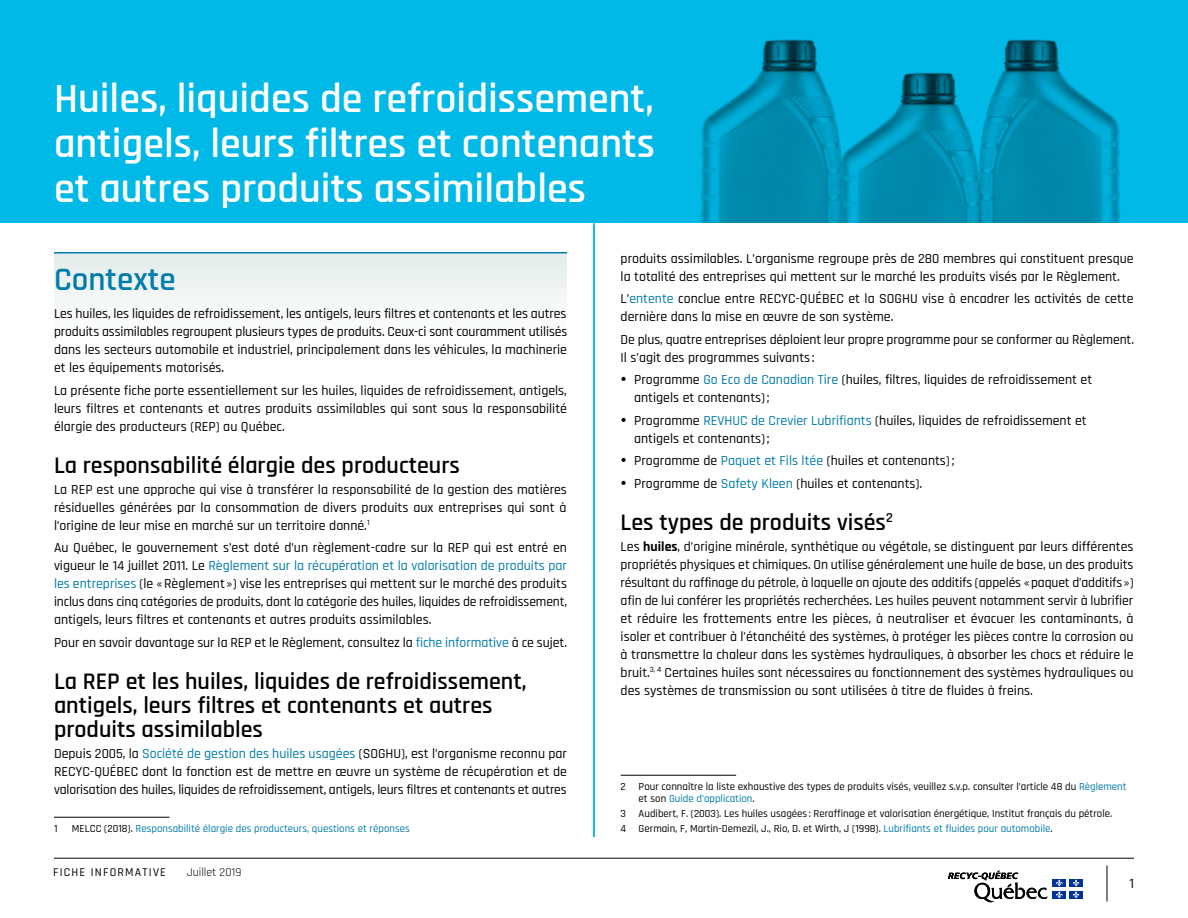
<style>
.page{position:relative;width:1188px;height:918px;background:#fff}
.page>*{position:absolute;margin:0;border:0;box-sizing:border-box;transform-origin:0 0}
.H1{font:600 42px/45px "Rajdhani";color:#fff;text-align:justify}
.H2_Rule{font:600 33px "Rajdhani";color:#007caa}
.H3{font:600 24px/24px "Rajdhani";color:#000}
.t1{font:500 14.25px "Rajdhani";color:#000}
.Texte{font:500 13.8px/18px "Rajdhani";color:#000;text-align:justify}
.t2{font:500 12px "Rajdhani";letter-spacing:.1em;color:#000}
.t3{font:12px "Rajdhani";color:#000}
.Notes{font:500 10.8px "Rajdhani";color:#000}
.Notes_filet{font:500 10.8px/12px "Rajdhani";color:#000}
.Notes_filet-2{font:500 10.8px "Rajdhani";color:#007caa}
.s1{color:#007caa}
.s2{color:#000}
.s3{font-weight:700}
</style>
<div class="page">
<hr style="left:593px;top:126px;width:2px;height:711px;background:#00b9e7">
<hr style="left:1107px;top:866px;width:1px;height:36px;background:#000">
<hr style="left:54px;top:858px;width:1080px;height:1px;background:#000">
<div style="left:0;top:0;width:1188px;height:223px;background:#00b9e7"></div>
<img style="left:700px;top:39px;width:118px;height:184px">
<img style="left:818px;top:72px;width:138px;height:151px">
<img style="left:956px;top:39px;width:165px;height:184px">
<svg style="left:948px;top:871px;width:100px;height:31px"></svg>
<div style="left:1053px;top:879px;width:13px;height:8px;background:#039"></div>
<div style="left:1070px;top:879px;width:13px;height:8px;background:#039"></div>
<div style="left:1053px;top:891px;width:13px;height:8px;background:#039"></div>
<svg style="left:1056px;top:879px;width:7px;height:19px"></svg>
<div style="left:1070px;top:891px;width:13px;height:8px;background:#039"></div>
<svg style="left:1073px;top:879px;width:7px;height:19px"></svg>
<div style="left:54px;top:254px;width:513px;height:134px;background:linear-gradient(to bottom,#e8efed,#fff)"></div>
<hr style="left:54px;top:252px;width:513px;height:2px;background:#007caa">
<hr style="left:54px;top:817px;width:116px;height:1px;background:#000">
<hr style="left:621px;top:775px;width:115px;height:1px;background:#000">
<h1 class="H1" style="left:54px;top:77px;width:603px">Huiles, liquides de refroidissement, antigels, leurs filtres et contenants et autres produits assimilables</h1>
<h2 class="H2_Rule" style="left:54px;top:259px;width:123px">Contexte</h2>
<p class="Texte" style="left:54px;top:305px;width:515px">Les huiles, les liquides de refroidissement, les antigels, leurs filtres et contenants et les autres produits assimilables regroupent plusieurs types de produits. Ceux-ci sont couramment utilisés dans les secteurs automobile et industriel, principalement dans les véhicules, la machinerie et les équipements motorisés.</p>
<p class="Texte" style="left:54px;top:382px;width:515px">La présente fiche porte essentiellement sur les huiles, liquides de refroidissement, antigels, leurs filtres et contenants et autres produits assimilables qui sont sous la responsabilité élargie des producteurs (REP) au Québec.</p>
<h3 class="H3" style="left:54px;top:454px;width:407px">La responsabilité élargie des producteurs</h3>
<p class="Texte" style="left:54px;top:481px;width:515px">La REP est une approche qui vise à transférer la responsabilité de la gestion des matières résiduelles générées par la consommation de divers produits aux entreprises qui sont à l’origine de leur mise en marché sur un territoire donné.<sup>1</sup></p>
<p class="Texte" style="left:54px;top:539px;width:515px">Au Québec, le gouvernement s’est doté d’un règlement-cadre sur la REP qui est entré en vigueur le 14 juillet 2011. Le <span class="s1">Règlement sur la récupération et la valorisation de produits par les entreprises</span> (le «Règlement ») vise les entreprises qui mettent sur le marché des produits inclus dans cinq catégories de produits, dont la catégorie des huiles, liquides de refroidissement, antigels, leurs filtres et contenants et autres produits assimilables.</p>
<p class="Texte" style="left:54px;top:634px;width:515px">Pour en savoir davantage sur la REP et le Règlement, consultez la <span class="s1">fiche informative</span> à ce sujet.</p>
<h3 class="H3" style="left:54px;top:670px;width:474px">La REP et les huiles, liquides de refroidissement, antigels, leurs filtres et contenants et autres produits assimilables</h3>
<p class="Texte" style="left:54px;top:745px;width:515px">Depuis 2005, la <span class="s1">Société de gestion des huiles usagées</span> (SOGHU), est l’organisme reconnu par RECYC-QUÉBEC dont la fonction est de mettre en œuvre un système de récupération et de valorisation des huiles, liquides de refroidissement, antigels, leurs filtres et contenants et autres</p>
<p class="Notes_filet" style="left:54px;top:823px;width:5px">1</p>
<p class="Notes_filet-2" style="left:72px;top:823px;width:339px"><span class="s2">MELCC (2018).</span> Responsabilité élargie des producteurs, questions et réponses</p>
<p class="t2" style="left:53px;top:865px;width:114px">FICHE INFORMATIVE</p>
<p class="t3" style="left:187px;top:866px;width:56px">Juillet 2019</p>
<p class="Texte" style="left:621px;top:250px;width:515px">produits assimilables. L’organisme regroupe près de 280 membres qui constituent presque la totalité des entreprises qui mettent sur le marché les produits visés par le Règlement.</p>
<p class="Texte" style="left:621px;top:290px;width:515px">L’<span class="s1">entente</span> conclue entre RECYC-QUÉBEC et la SOGHU vise à encadrer les activités de cette dernière dans la mise en œuvre de son système.</p>
<p class="Texte" style="left:621px;top:331px;width:515px">De plus, quatre entreprises déploient leur propre programme pour se conformer au Règlement.<br>Il s’agit des programmes suivants :</p>
<p class="Texte" style="left:634px;top:371px;width:460px">Programme <span class="s1">Go Eco de Canadian Tire</span> (huiles, filtres, liquides de refroidissement et antigels et contenants);</p>
<p class="Texte" style="left:634px;top:412px;width:454px">Programme <span class="s1">REVHUC de Crevier Lubrifiants</span> (huiles, liquides de refroidissement et antigels et contenants);</p>
<p class="Texte" style="left:634px;top:452px;width:322px">Programme de <span class="s1">Paquet et Fils ltée</span> (huiles et contenants);</p>
<p class="Texte" style="left:634px;top:475px;width:290px">Programme de <span class="s1">Safety Kleen</span> (huiles et contenants).</p>
<h3 class="H3" style="left:621px;top:511px;width:274px">Les types de produits visés<sup>2</sup></h3>
<p class="Texte" style="left:621px;top:538px;width:515px">Les <span class="s3">huiles</span>, d’origine minérale, synthétique ou végétale, se distinguent par leurs différentes propriétés physiques et chimiques. On utilise généralement une huile de base, un des produits résultant du raffinage du pétrole, à laquelle on ajoute des additifs (appelés «paquet d’additifs») afin de lui conférer les propriétés recherchées. Les huiles peuvent notamment servir à lubrifier et réduire les frottements entre les pièces, à neutraliser et évacuer les contaminants, à isoler et contribuer à l’étanchéité des systèmes, à protéger les pièces contre la corrosion ou à transmettre la chaleur dans les systèmes hydrauliques, à absorber les chocs et réduire le bruit.<sup>3,</sup> <sup>4</sup> Certaines huiles sont nécessaires au fonctionnement des systèmes hydrauliques ou des systèmes de transmission ou sont utilisées à titre de fluides à freins.</p>
<p class="Notes_filet" style="left:639px;top:781px;width:490px;text-indent:-18px">2 Pour connaître la liste exhaustive des types de produits visés, veuillez s.v.p. consulter l’article 48 du <span class="s1">Règlement </span>et son <span class="s1">Guide d’application</span>.</p>
<p class="Notes" style="left:621px;top:808px;width:493px">3 Audibert, F. (2003). Les huiles usagées : Reraffinage et valorisation énergétique, Institut français du pétrole.</p>
<p class="Notes" style="left:621px;top:823px;width:434px">4 Germain, F, Martin-Demezil, J., Rio, D. et Wirth, J (1998). <span class="s1">Lubrifiants et fluides pour automobile</span>.</p>
<p class="t1" style="left:1129px;top:875px;width:6px">1</p>
</div>
